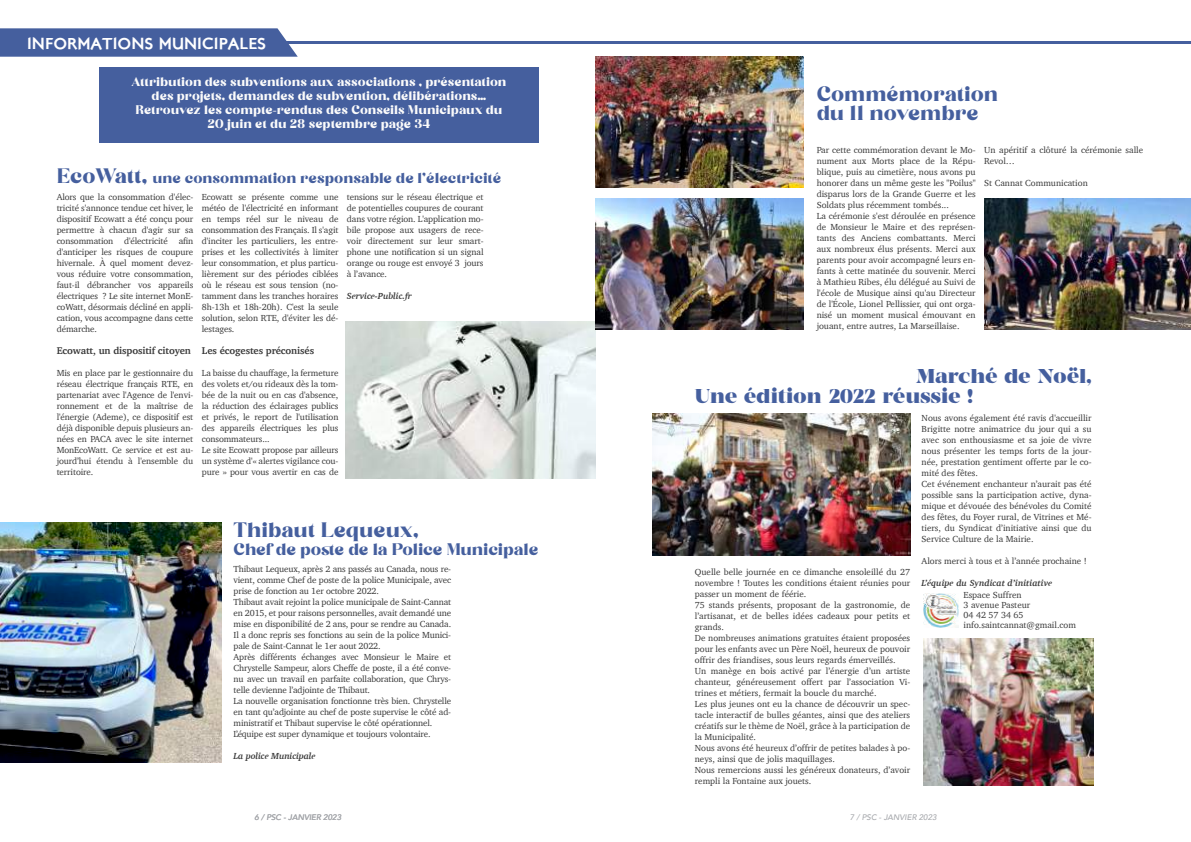
<style>
.page{position:relative;width:1191px;height:842px;background:#fff}
.page>*{position:absolute;margin:0;border:0;box-sizing:border-box;transform-origin:0 0}
.t1{font:20px/19px "Begika";color:#455f9e}
.t2{font:700 20px/20px "MADE Coachella";color:#455f9e}
.t3{font:16px "Begika";letter-spacing:-.01em;color:#455f9e}
.t4{font:16px "London Two";color:#fff}
.t5{font:14px "Begika";color:#455f9e}
.t6{font:12px/14px "Begika";color:#fbfbfb;text-align:center}
.t7{font:700 10px "Charter";letter-spacing:-.01em;color:#383838}
.t8{font:9px/11px "Charter";color:#383838}
.t9{font:italic 700 9px "Charter";letter-spacing:-.01em;color:#383838}
.t10{font:italic 500 8px "Avenir";color:#a6a8ac}
.s1{font-family:"Avenir"}
.s2{font-size:20px}
</style>
<div class="page">
<svg style="left:0;top:28px;width:298px;height:29px;background:#4e67a3"></svg>
<div style="left:99px;top:67px;width:440px;height:76px;background:#455f9e"></div>
<img style="left:346px;top:321px;width:249px;height:158px">
<img style="left:0;top:523px;width:222px;height:240px">
<img style="left:652px;top:414px;width:258px;height:142px">
<img style="left:923px;top:638px;width:170px;height:147px">
<img style="left:923px;top:594px;width:35px;height:34px">
<hr style="left:268px;top:41px;width:923px;height:3px;background:#455f9e">
<img style="left:596px;top:57px;width:207px;height:130px">
<img style="left:984px;top:199px;width:207px;height:130px">
<img style="left:596px;top:199px;width:207px;height:130px">
<h2 class="t4" style="left:27px;top:37px;width:240px">INFORMATIONS MUNICIPALES</h2>
<h3 class="t6" style="left:131px;top:76px;width:376px">Attribution des subventions aux associations , présentation des projets, demandes de subvention, délibérations… Retrouvez les compte<span class="s1">-</span>rendus des Conseils Municipaux du 20 juin et du 28 septembre page 34</h3>
<h3 class="t5" style="left:57px;top:172px;width:446px"><span class="s2">EcoWatt,</span> une consommation responsable de l’électricité</h3>
<p class="t8" style="left:57px;top:191px;width:138px;text-align:justify">Alors que la consommation d'élec&shy;tricité s'annonce tendue cet hiver, le dispositif Ecowatt a été conçu pour permettre à chacun d'agir sur sa consommation d'électricité afin d'anticiper les risques de coupure hivernale. À quel moment devez&shy;vous réduire votre consommation, faut-il débrancher vos appareils électriques ? Le site internet MonE&shy;coWatt, désormais décliné en appli&shy;cation, vous accompagne dans cette démarche.</p>
<p class="t7" style="left:57px;top:344px;width:136px">Ecowatt, un dispositif citoyen</p>
<p class="t8" style="left:57px;top:367px;width:138px;text-align:justify">Mis en place par le gestionnaire du réseau électrique français RTE, en partenariat avec l'Agence de l'envi&shy;ronnement et de la maîtrise de l'énergie (Ademe), ce dispositif est déjà disponible depuis plusieurs an&shy;nées en PACA avec le site internet MonEcoWatt. Ce service et est au&shy;jourd’hui étendu à l'ensemble du territoire.</p>
<p class="t8" style="left:202px;top:191px;width:138px;text-align:justify">Ecowatt se présente comme une météo de l'électricité en informant en temps réel sur le niveau de consommation des Français. Il s'agit d'inciter les particuliers, les entre&shy;prises et les collectivités à limiter leur consommation, et plus particu&shy;lièrement sur des périodes ciblées où le réseau est sous tension (no&shy;tamment dans les tranches horaires 8h-13h et 18h-20h). C'est la seule solution, selon RTE, d'éviter les dé&shy;lestages.</p>
<p class="t7" style="left:202px;top:344px;width:114px">Les écogestes préconisés</p>
<p class="t8" style="left:202px;top:367px;width:138px">La baisse du chauffage, la fermeture des volets et/ou rideaux dès la tom&shy;bée de la nuit ou en cas d'absence, la réduction des éclairages publics et privés, le report de l'utilisation des appareils électriques les plus consommateurs...<br>Le site Ecowatt propose par ailleurs un système d'« alertes vigilance cou&shy;pure » pour vous avertir en cas de</p>
<p class="t8" style="left:347px;top:191px;width:138px;text-align:justify">tensions sur le réseau électrique et de potentielles coupures de courant dans votre région. L'application mo&shy;bile propose aux usagers de rece&shy;voir directement sur leur smart&shy;phone une notification si un signal orange ou rouge est envoyé 3 jours à l’avance.</p>
<p class="t9" style="left:347px;top:290px;width:66px">Service-Public.fr</p>
<h1 class="t1" style="left:234px;top:522px;width:187px">Thibaut Lequeux,</h1>
<h2 class="t3" style="left:234px;top:543px;width:306px">Chef de poste de la Police Municipale</h2>
<p class="t8" style="left:234px;top:563px;width:219px">Thibaut Lequeux, après 2 ans passés au Canada, nous re&shy;vient, comme Chef de poste de la police Municipale, avec prise de fonction au 1er octobre 2022.<br>Thibaut avait rejoint la police municipale de Saint-Cannat en 2015, et pour raisons personnelles, avait demandé une mise en disponibilité de 2 ans, pour se rendre au Canada.<br>Il a donc repris ses fonctions au sein de la police Munici&shy;pale de Saint-Cannat le 1er aout 2022.<br>Après différents échanges avec Monsieur le Maire et Chrystelle Sampeur, alors Cheffe de poste, il a été conve&shy;nu avec un travail en parfaite collaboration, que Chrys&shy;telle devienne l’adjointe de Thibaut.<br>La nouvelle organisation fonctionne très bien. Chrystelle en tant qu’adjointe au chef de poste supervise le côté ad&shy;ministratif et Thibaut supervise le côté opérationnel.<br>L’équipe est super dynamique et toujours volontaire.</p>
<p class="t9" style="left:234px;top:750px;width:84px">La police Municipale</p>
<h1 class="t1" style="left:816px;top:86px;width:183px">Commémoration du 11 novembre</h1>
<p class="t8" style="left:816px;top:144px;width:160px">Par cette commémoration devant le Mo&shy;nument aux Morts place de la Répu&shy;blique, puis au cimetière, nous avons pu honorer dans un même geste les "Poilus" disparus lors de la Grande Guerre et les Soldats plus récemment tombés...<br>La cérémonie s'est déroulée en présence de Monsieur le Maire et des représen&shy;tants des Anciens combattants. Merci aux nombreux élus présents. Merci aux parents pour avoir accompagné leurs en&shy;fants à cette matinée du souvenir. Merci à Mathieu Ribes, élu délégué au Suivi de l'école de Musique ainsi qu'au Directeur de l'École, Lionel Pellissier, qui ont orga&shy;nisé un moment musical émouvant en jouant, entre autres, La Marseillaise.</p>
<p class="t8" style="left:984px;top:144px;width:160px">Un apéritif a clôturé la cérémonie salle<br>Revol…</p>
<p class="t8" style="left:984px;top:177px;width:105px">St Cannat Communication</p>
<h1 class="t2" style="left:695px;top:368px;width:398px;text-indent:221px">Marché de Noël,<br>Une édition 2022 réussie !</h1>
<p class="t8" style="left:695px;top:566px;width:217px">Quelle belle journée en ce dimanche ensoleillé du 27 novembre ! Toutes les conditions étaient réunies pour passer un moment de féérie.<br>75 stands présents, proposant de la gastronomie, de l’artisanat, et de belles idées cadeaux pour petits et grands.<br>De nombreuses animations gratuites étaient proposées pour les enfants avec un Père Noël, heureux de pouvoir offrir des friandises, sous leurs regards émerveillés.<br>Un manège en bois activé par l’énergie d’un artiste chanteur, généreusement offert par l’association Vi&shy;trines et métiers, fermait la boucle du marché.<br>Les plus jeunes ont eu la chance de découvrir un spec&shy;tacle interactif de bulles géantes, ainsi que des ateliers créatifs sur le thème de Noël, grâce à la participation de la Municipalité.<br>Nous avons été heureux d’offrir de petites balades à po&shy;neys, ainsi que de jolis maquillages.<br>Nous remercions aussi les généreux donateurs, d’avoir rempli la Fontaine aux jouets.</p>
<p class="t8" style="left:921px;top:412px;width:171px">Nous avons également été ravis d'accueillir Brigitte notre animatrice du jour qui a su avec son enthousiasme et sa joie de vivre nous présenter les temps forts de la jour&shy;née, prestation gentiment offerte par le co&shy;mité des fêtes.<br>Cet événement enchanteur n’aurait pas été possible sans la participation active, dyna&shy;mique et dévouée des bénévoles du Comité des fêtes, du Foyer rural, de Vitrines et Mé&shy;tiers, du Syndicat d’initiative ainsi que du Service Culture de la Mairie.</p>
<p class="t8" style="left:921px;top:555px;width:167px">Alors merci à tous et à l’année prochaine !</p>
<p class="t9" style="left:921px;top:577px;width:132px">L’équipe du Syndicat d’initiative</p>
<p class="t8" style="left:963px;top:590px;width:114px;line-height:10px">Espace Suffren<br>3 avenue Pasteur<br>04 42 57 34 65 info.saintcannat@gmail.com</p>
<p class="t10" style="left:254px;top:812px;width:88px">6 / PSC - JANVIER 2023</p>
<p class="t10" style="left:850px;top:812px;width:88px">7 / PSC - JANVIER 2023</p>
</div>
